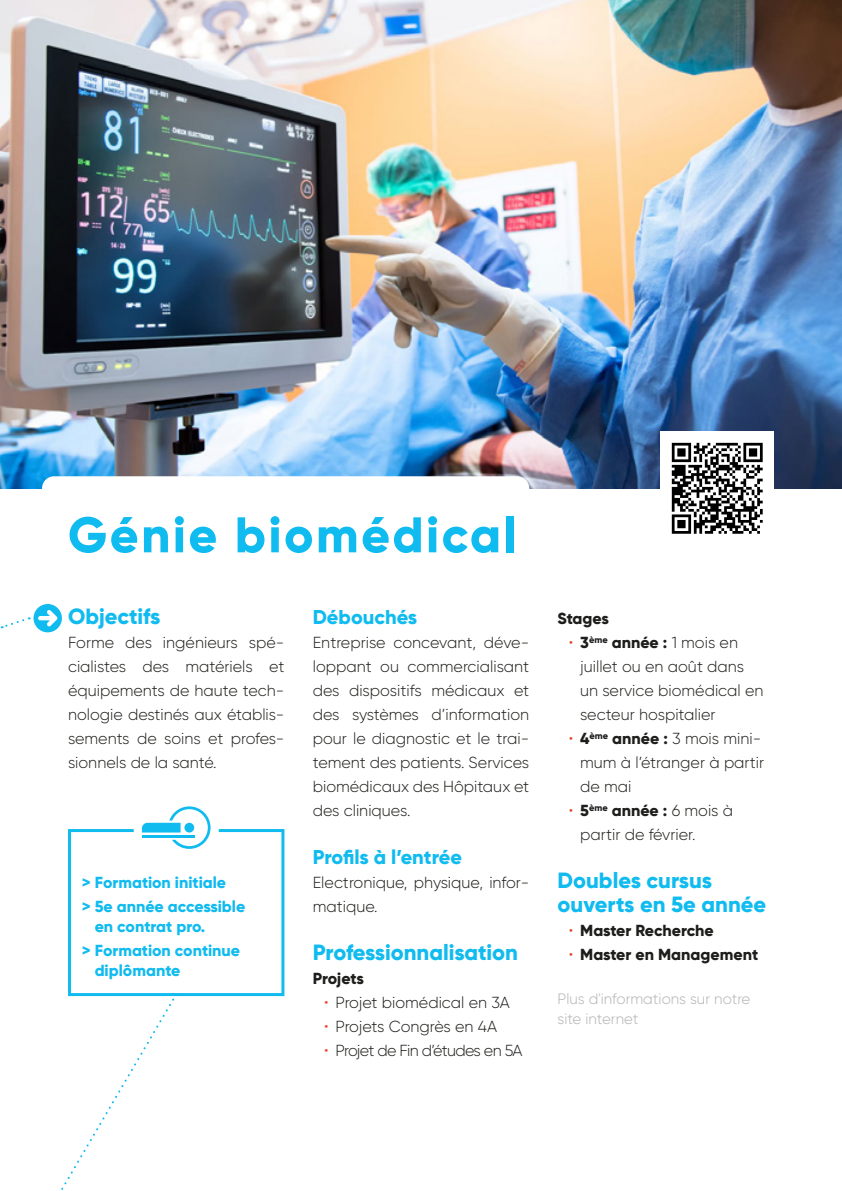
<style>
.page{position:relative;width:842px;height:1191px;background:#fff}
.page>*{position:absolute;margin:0;border:0;box-sizing:border-box;transform-origin:0 0}
.Titre_filière{font:800 50px "Gilroy";letter-spacing:.05em;color:#10bbef}
.Titre_2{font:800 22px "Gilroy";color:#10bbef}
.Petit_titre_noir{font:800 20px "Gilroy";color:#10bbef}
.Texte{font:300 16px/24px "Gilroy";color:#1d1d1b}
.Txt_parcours_encadré{font:800 16px/20px "Gilroy";color:#10bbef}
.TExte_gras_noir{font:800 16px "Gilroy";color:#1d1d1b}
.Texte-2{font:300 16px "Gilroy";letter-spacing:-.04em;color:#1d1d1b}
.Note{font:300 15px/20px "Gilroy";color:#b2b2b2}
.s1{color:#e94836}
.s2{font-weight:800}
.s3{font-weight:300;color:#e94836}
</style>
<div class="page">
<div style="left:68px;top:829px;width:216px;height:167px;border:3px solid #10bbef"></div>
<img style="left:0;top:0;width:842px;height:488px">
<div style="left:42px;top:476px;width:487px;height:24px;background:#fff;border-radius:12px"></div>
<svg style="left:2px;top:604px;width:60px;height:28px"></svg>
<div style="left:660px;top:431px;width:114px;height:114px;background:#fff"></div>
<svg style="left:671px;top:442px;width:92px;height:92px"></svg>
<svg style="left:672px;top:443px;width:91px;height:91px"></svg>
<div style="left:134px;top:785px;width:85px;height:85px;background:#fff;border-radius:50%"></div>
<svg style="left:142px;top:806px;width:69px;height:43px"></svg>
<svg style="left:61px;top:993px;width:116px;height:197px"></svg>
<p class="Titre_filière" style="left:68px;top:503px;width:450px">Génie biomédical</p>
<p class="Titre_2" style="left:68px;top:602px;width:94px">Objectifs</p>
<p class="Texte" style="left:68px;top:630px;width:218px;text-align:justify">Forme des ingénieurs spé&shy;cialistes des matériels et équipements de haute tech&shy;nologie destinés aux établis&shy;sements de soins et profes&shy;sionnels de la santé.</p>
<p class="Txt_parcours_encadré" style="left:82px;top:872px;width:146px">&gt; Formation initiale</p>
<p class="Txt_parcours_encadré" style="left:95px;top:896px;width:152px;text-indent:-12px">&gt; 5e année accessible en contrat pro.</p>
<p class="Txt_parcours_encadré" style="left:95px;top:940px;width:147px;text-indent:-12px">&gt; Formation continue diplômante</p>
<p class="Petit_titre_noir" style="left:313px;top:604px;width:106px">Débouchés</p>
<p class="Texte" style="left:313px;top:630px;width:218px;text-align:justify">Entreprise concevant, déve&shy;loppant ou commercialisant des dispositifs médicaux et des systèmes d’information pour le diagnostic et le trai&shy;tement des patients. Services biomédicaux des Hôpitaux et des cliniques.</p>
<p class="Petit_titre_noir" style="left:313px;top:844px;width:151px">Profils à l’entrée</p>
<p class="Texte" style="left:313px;top:870px;width:218px">Electronique, physique, infor&shy;matique.</p>
<p class="Titre_2" style="left:313px;top:938px;width:207px">Professionnalisation</p>
<p class="TExte_gras_noir" style="left:313px;top:968px;width:53px">Projets</p>
<p class="Texte" style="left:324px;top:990px;width:187px"><span class="s1">•</span> Projet biomédical en 3A</p>
<p class="Texte" style="left:324px;top:1014px;width:174px"><span class="s1">•</span> Projets Congrès en 4A</p>
<p class="Texte-2" style="left:324px;top:1041px;width:200px"><span class="s1">•</span> Projet de Fin d’études en 5A</p>
<p class="TExte_gras_noir" style="left:557px;top:608px;width:53px">Stages</p>
<p class="Texte" style="left:580px;top:630px;width:185px;text-indent:-11px"><span class="s1">•</span> <span class="s2">3</span><sup>ème</sup> <span class="s2">année :</span> 1 mois en juillet ou en août dans un service biomédical en secteur hospitalier</p>
<p class="Texte" style="left:580px;top:726px;width:185px;text-indent:-11px"><span class="s1">•</span> <span class="s2">4</span><sup>ème</sup> <span class="s2">année :</span> 3 mois mini&shy;mum à l’étranger à partir de mai</p>
<p class="Texte" style="left:580px;top:798px;width:154px;text-indent:-11px"><span class="s1">•</span> <span class="s2">5</span><sup>ème</sup> <span class="s2">année :</span> 6 mois à partir de février.</p>
<p class="Titre_2" style="left:557px;top:866px;width:156px">Doubles cursus</p>
<p class="Titre_2" style="left:557px;top:890px;width:210px">ouverts en 5e année</p>
<p class="TExte_gras_noir" style="left:569px;top:920px;width:146px"><span class="s3">•</span> Master Recherche</p>
<p class="TExte_gras_noir" style="left:569px;top:944px;width:191px"><span class="s3">•</span> Master en Management</p>
<p class="Note" style="left:557px;top:989px;width:194px">Plus d'informations sur notre site internet</p>
</div>
